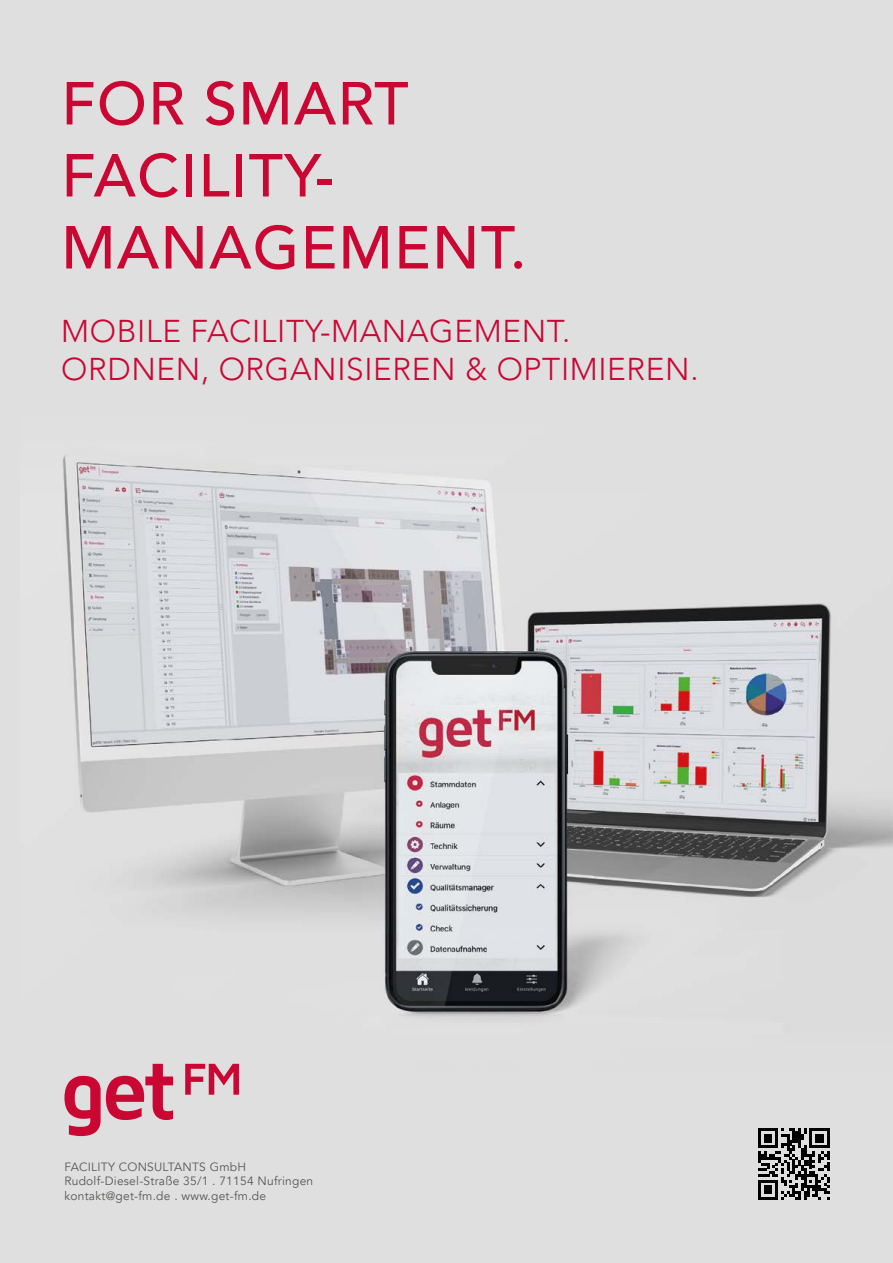
<style>
.page{position:relative;width:893px;height:1263px;background:#dfdfdf}
.page>*{position:absolute;margin:0;border:0;box-sizing:border-box;transform-origin:0 0}
.t1{font:500 60px/72px "Avenir";letter-spacing:.02em;color:#ca0733}
.t2{font:300 31.5px/37.8px "Avenir";letter-spacing:.02em;color:#ca0733}
.t3{font:12px/14.4px "Avenir";letter-spacing:.02em;color:#575756}
</style>
<div class="page">
<img style="left:63px;top:455px;width:830px;height:609px">
<svg style="left:64px;top:1064px;width:109px;height:72px"></svg>
<svg style="left:185px;top:1064px;width:54px;height:31px"></svg>
<svg style="left:758px;top:1128px;width:71px;height:72px"></svg>
<h1 class="t1" style="left:61px;top:68px;width:467px">FOR SMART<br>FACILITY-<br>MANAGEMENT.</h1>
<h2 class="t2" style="left:61px;top:314px;width:639px">MOBILE FACILITY-MANAGEMENT.<br>ORDNEN, ORGANISIEREN &amp; OPTIMIEREN.</h2>
<p class="t3" style="left:64px;top:1161px;width:250px">FACILITY CONSULTANTS GmbH<br>Rudolf-Diesel-Straße 35/1 . 71154 Nufringen kontakt@get-fm.de . www.get-fm.de</p>
</div>
